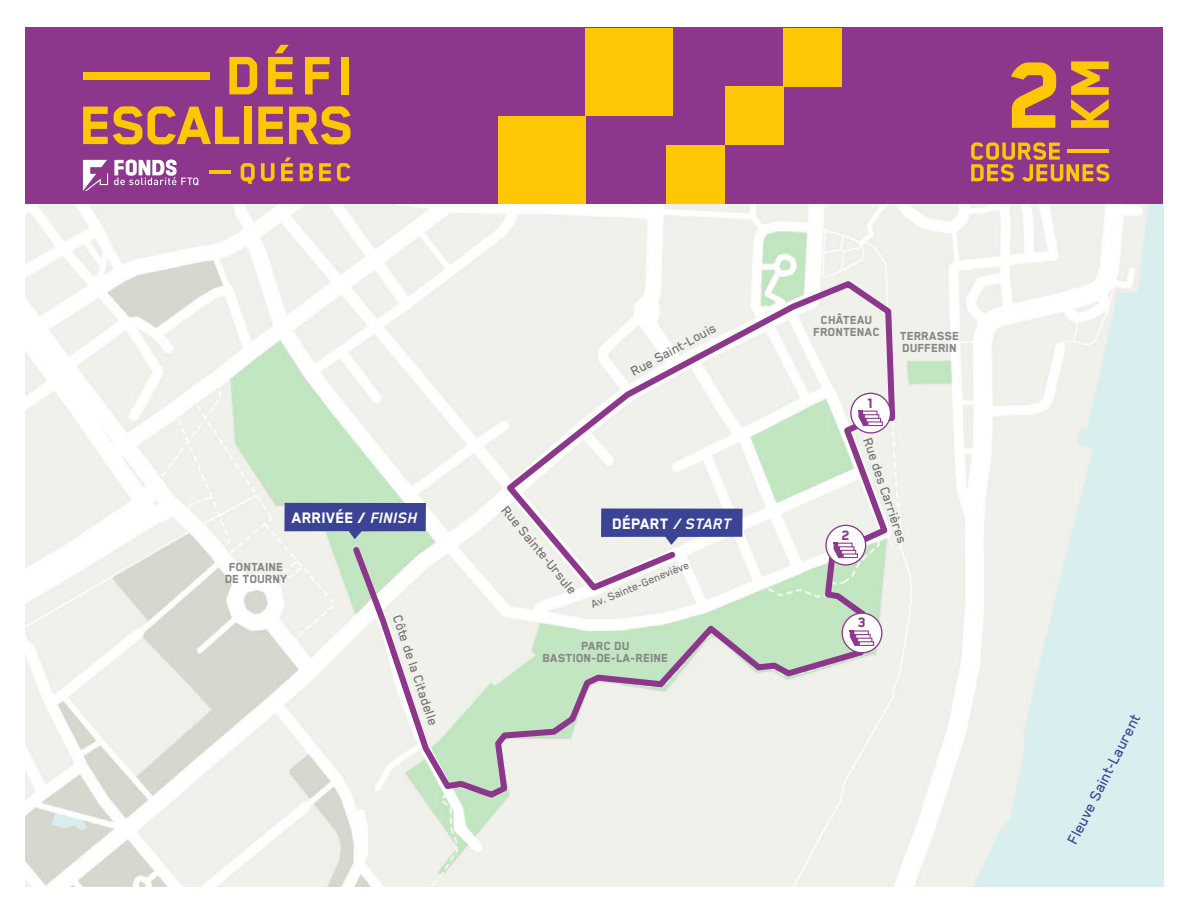
<style>
.page{position:relative;width:1188px;height:918px;background:#fff}
.page>*{position:absolute;margin:0;border:0;box-sizing:border-box;transform-origin:0 0}
.t1{font:800 17.4px "Blender Pro";color:#fff}
.t2{font:500 16.95px "Blender Pro";color:#3b4395}
.t3{font:800 15.6px "Blender Pro";color:#8c368c}
.t4{font:500 15px "Blender Pro";color:#706f6f}
.t5{font:800 13.5px/12px "Blender Pro";color:#878787;text-align:center}
.t6{font:500 12.45px "Blender Pro";color:#706f6f}
.s1{font-weight:700;font-style:italic}
</style>
<div class="page">
<img style="left:25px;top:204px;width:1138px;height:682px">
<div style="left:406px;top:801px;width:481px;height:75px;background:#f0f1eb"></div>
<svg style="left:411px;top:801px;width:79px;height:59px;background:#e3eee0"></svg>
<svg style="left:230px;top:340px;width:119px;height:273px"></svg>
<svg style="left:907px;top:361px;width:44px;height:22px"></svg>
<svg style="left:760px;top:230px;width:46px;height:47px"></svg>
<svg style="left:779px;top:259px;width:11px;height:11px"></svg>
<svg style="left:349px;top:277px;width:549px;height:524px;background:#e7e9e4"></svg>
<svg style="left:601px;top:508px;width:142px;height:37px;background:#656ba9"></svg>
<svg style="left:284px;top:503px;width:142px;height:36px;background:#5a65a1"></svg>
<div style="left:25px;top:27px;width:1138px;height:177px;background:#8c368c"></div>
<svg style="left:1071px;top:61px;width:38px;height:67px"></svg>
<svg style="left:1011px;top:62px;width:45px;height:66px"></svg>
<div style="left:784px;top:28px;width:58px;height:59px;background:#fec704"></div>
<div style="left:725px;top:87px;width:59px;height:58px;background:#fec704"></div>
<div style="left:667px;top:145px;width:58px;height:59px;background:#fec704"></div>
<div style="left:586px;top:28px;width:87px;height:88px;background:#fec704"></div>
<div style="left:498px;top:116px;width:88px;height:88px;background:#fec704"></div>
<svg style="left:83px;top:160px;width:25px;height:31px"></svg>
<svg style="left:114px;top:159px;width:85px;height:26px"></svg>
<svg style="left:229px;top:57px;width:28px;height:37px"></svg>
<svg style="left:268px;top:45px;width:25px;height:49px"></svg>
<svg style="left:305px;top:57px;width:25px;height:37px"></svg>
<div style="left:341px;top:57px;width:8px;height:37px;background:#fec704"></div>
<svg style="left:83px;top:106px;width:156px;height:38px"></svg>
<div style="left:244px;top:107px;width:8px;height:37px;background:#fec704"></div>
<svg style="left:258px;top:107px;width:25px;height:37px"></svg>
<svg style="left:289px;top:106px;width:62px;height:38px"></svg>
<div style="left:83px;top:72px;width:127px;height:8px;background:#fec704"></div>
<hr style="left:210px;top:171px;width:21px;height:3px;background:#fec704">
<svg style="left:241px;top:163px;width:14px;height:21px"></svg>
<svg style="left:261px;top:163px;width:14px;height:18px"></svg>
<svg style="left:281px;top:157px;width:12px;height:24px"></svg>
<svg style="left:300px;top:163px;width:13px;height:18px"></svg>
<svg style="left:319px;top:163px;width:12px;height:18px"></svg>
<svg style="left:337px;top:163px;width:14px;height:18px"></svg>
<svg style="left:971px;top:142px;width:138px;height:39px"></svg>
<hr style="left:1068px;top:149px;width:41px;height:4px;background:#fec704">
<svg style="left:851px;top:393px;width:39px;height:40px"></svg>
<div style="left:850px;top:393px;width:41px;height:41px;border:1px solid #8c368c;border-radius:50%"></div>
<svg style="left:749px;top:399px;width:134px;height:104px"></svg>
<svg style="left:826px;top:525px;width:40px;height:40px"></svg>
<div style="left:825px;top:525px;width:41px;height:41px;border:1px solid #8c368c;border-radius:50%"></div>
<svg style="left:834px;top:543px;width:24px;height:15px"></svg>
<div style="left:842px;top:613px;width:40px;height:40px;background:#fff;border-radius:50%"></div>
<div style="left:842px;top:613px;width:40px;height:40px;border:1px solid #8c368c;border-radius:50%"></div>
<svg style="left:850px;top:630px;width:24px;height:16px"></svg>
<p class="t4" style="left:628px;top:365px;width:97px;rotate:-29deg">Rue Saint-Louis</p>
<p class="t5" style="left:814px;top:313px;width:68px">CHÂTEAU<br>FRONTENAC</p>
<p class="t5" style="left:900px;top:330px;width:61px;text-align:left">TERRASSE<br>DUFFERIN</p>
<p class="t3" style="left:867px;top:395px;width:10px">1</p>
<p class="t1" style="left:292px;top:508px;width:127px">ARRIVÉE / <span class="s1">FINISH</span></p>
<p class="t5" style="left:225px;top:560px;width:64px">FONTAINE<br>DE TOURNY</p>
<p class="t4" style="left:510px;top:503px;width:111px;rotate:50deg">Rue Sainte-Ursule</p>
<p class="t1" style="left:613px;top:514px;width:120px">DÉPARt <span class="s1">/ START</span></p>
<p class="t6" style="left:589px;top:599px;width:107px;rotate:-23deg">Av. Sainte-Geneviève</p>
<p class="t3" style="left:842px;top:527px;width:10px">2</p>
<p class="t4" style="left:875px;top:436px;width:112px;rotate:71deg">Rue des Carrières</p>
<p class="t4" style="left:404px;top:613px;width:117px;rotate:71deg">Côte de la Citadelle</p>
<p class="t5" style="left:543px;top:640px;width:127px">PARC DU<br>BASTION-DE-LA-REINE</p>
<p class="t3" style="left:858px;top:614px;width:10px">3</p>
<p class="t2" style="left:1064px;top:838px;width:145px;rotate:-63deg">Fleuve Saint-Laurent</p>
</div>
